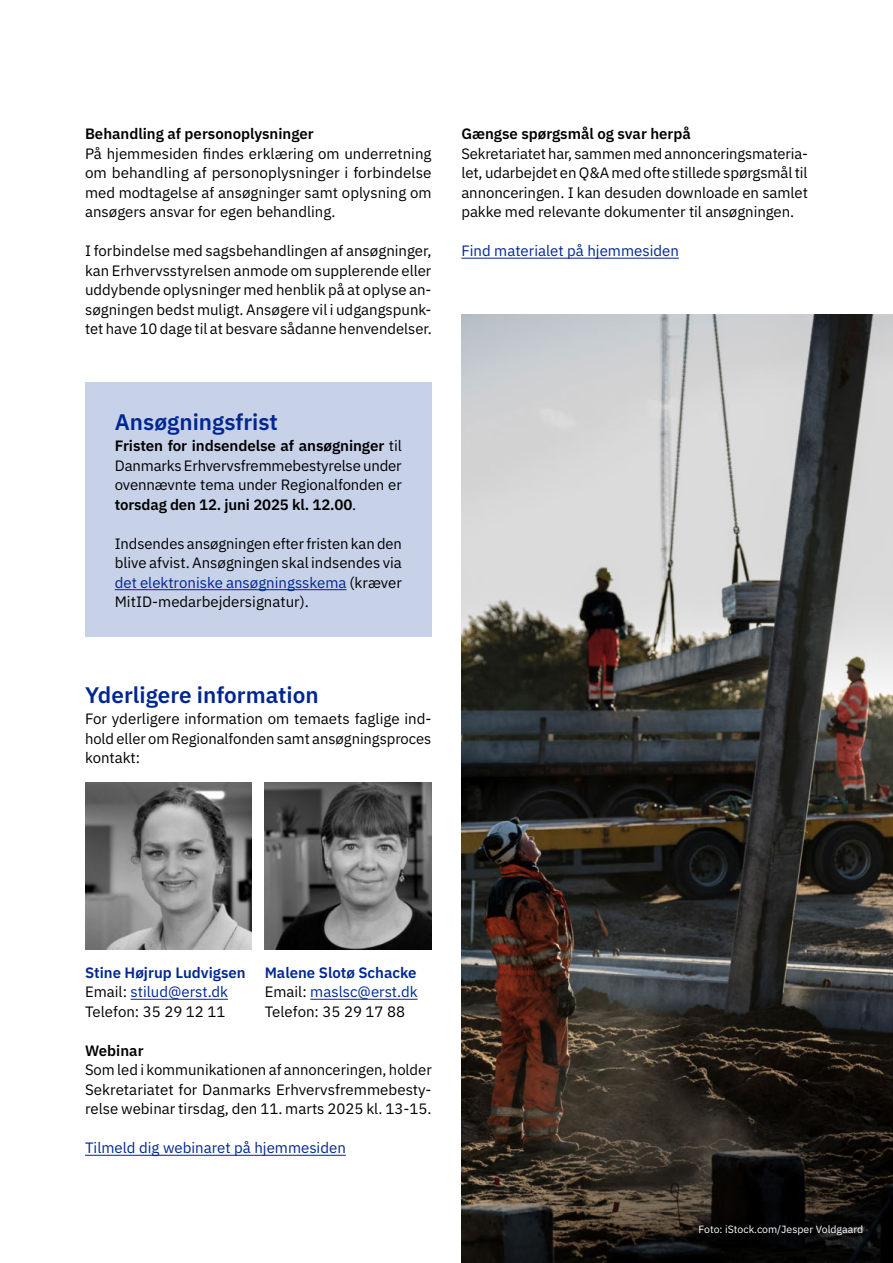
<style>
.page{position:relative;width:893px;height:1263px;background:#fff}
.page>*{position:absolute;margin:0;border:0;box-sizing:border-box;transform-origin:0 0}
.t1{font:600 22.5px "IBM Plex Sans";color:#002691}
.t2{font:15px/19.5px "IBM Plex Sans";color:#000;text-align:justify}
.t3{font:15px "IBM Plex Sans";color:#002691}
.t4{font:600 15px "IBM Plex Sans";color:#000}
.t5{font:600 15px "IBM Plex Sans";color:#002691}
.t6{font:10.5px "IBM Plex Sans";color:#fff}
.s1{font-weight:600}
.s2{color:#002691}
.s3{color:#000}
</style>
<div class="page">
<div style="left:85px;top:382px;width:347px;height:255px;background:#c7d2e9"></div>
<hr style="left:115px;top:589px;width:232px;height:1px;background:#002691">
<img style="left:85px;top:783px;width:167px;height:167px">
<hr style="left:131px;top:999px;width:97px;height:1px;background:#002691">
<hr style="left:310px;top:999px;width:108px;height:1px;background:#002691">
<hr style="left:85px;top:1155px;width:261px;height:1px;background:#002691">
<hr style="left:461px;top:258px;width:218px;height:1px;background:#002691">
<img style="left:265px;top:783px;width:167px;height:167px">
<img style="left:461px;top:315px;width:432px;height:948px">
<h2 class="t4" style="left:85px;top:122px;width:230px">Behandling af personoplysninger</h2>
<p class="t2" style="left:85px;top:142px;width:348px">På hjemmesiden findes erklæring om underretning om behandling af personoplysninger i forbindelse med modtagelse af ansøgninger samt oplysning om ansøgers ansvar for egen behandling.</p>
<p class="t2" style="left:85px;top:240px;width:348px">I forbindelse med sagsbehandlingen af ansøgninger, kan Erhvervsstyrelsen anmode om supplerende eller uddybende oplysninger med henblik på at oplyse an&shy;søgningen bedst muligt. Ansøgere vil i udgangspunk&shy;tet have 10 dage til at besvare sådanne henvendelser.</p>
<h2 class="t1" style="left:115px;top:404px;width:165px">Ansøgningsfrist</h2>
<p class="t2" style="left:115px;top:435px;width:289px"><span class="s1">Fristen for indsendelse af ansøgninger</span> til Danmarks Erhvervsfremmebestyrelse under ovennævnte tema under Regionalfonden er <span class="s1">torsdag den 12. juni 2025 kl. 12.00</span>.</p>
<p class="t2" style="left:115px;top:532px;width:289px">Indsendes ansøgningen efter fristen kan den blive afvist. Ansøgningen skal indsendes via <span class="s2">det elektroniske ansøgningsskema</span> (kræver MitID-medarbejdersignatur).</p>
<h1 class="t1" style="left:85px;top:677px;width:235px">Yderligere information</h1>
<p class="t2" style="left:85px;top:708px;width:348px">For yderligere information om temaets faglige ind&shy;hold eller om Regionalfonden samt ansøgningsproces kontakt:</p>
<h2 class="t4" style="left:461px;top:122px;width:231px">Gængse spørgsmål og svar herpå</h2>
<p class="t2" style="left:461px;top:162px;width:348px">let, udarbejdet en Q&amp;A med ofte stillede spørgsmål til annonceringen. I kan desuden downloade en samlet pakke med relevante dokumenter til ansøgningen.</p>
<p class="t3" style="left:461px;top:239px;width:219px">Find materialet på hjemmesiden</p>
<p class="t2" style="left:461px;top:142px;width:348px">Sekretariatet har, sammen med annonceringsmateria-</p>
<p class="t5" style="left:85px;top:961px;width:162px">Stine Højrup Ludvigsen</p>
<p class="t3" style="left:85px;top:980px;width:145px"><span class="s3">Email:</span> stilud@erst.dk</p>
<p class="t2" style="left:85px;top:1000px;width:142px">Telefon: 35 29 12 11</p>
<p class="t5" style="left:265px;top:961px;width:153px">Malene Slotø Schacke</p>
<p class="t3" style="left:265px;top:980px;width:154px"><span class="s3">Email:</span> maslsc@erst.dk</p>
<p class="t2" style="left:265px;top:1000px;width:142px">Telefon: 35 29 17 88</p>
<h2 class="t4" style="left:85px;top:1039px;width:60px">Webinar</h2>
<p class="t2" style="left:85px;top:1059px;width:348px">Som led i kommunikationen af annonceringen, holder</p>
<p class="t2" style="left:85px;top:1098px;width:348px">relse webinar tirsdag, den 11. marts 2025 kl. 13-15.</p>
<p class="t3" style="left:85px;top:1136px;width:262px">Tilmeld dig webinaret på hjemmesiden</p>
<p class="t2" style="left:85px;top:1078px;width:348px">Sekretariatet for Danmarks Erhvervsfremmebesty-</p>
<p class="t6" style="left:699px;top:1221px;width:166px">Foto: iStock.com/Jesper Voldgaard</p>
</div>
